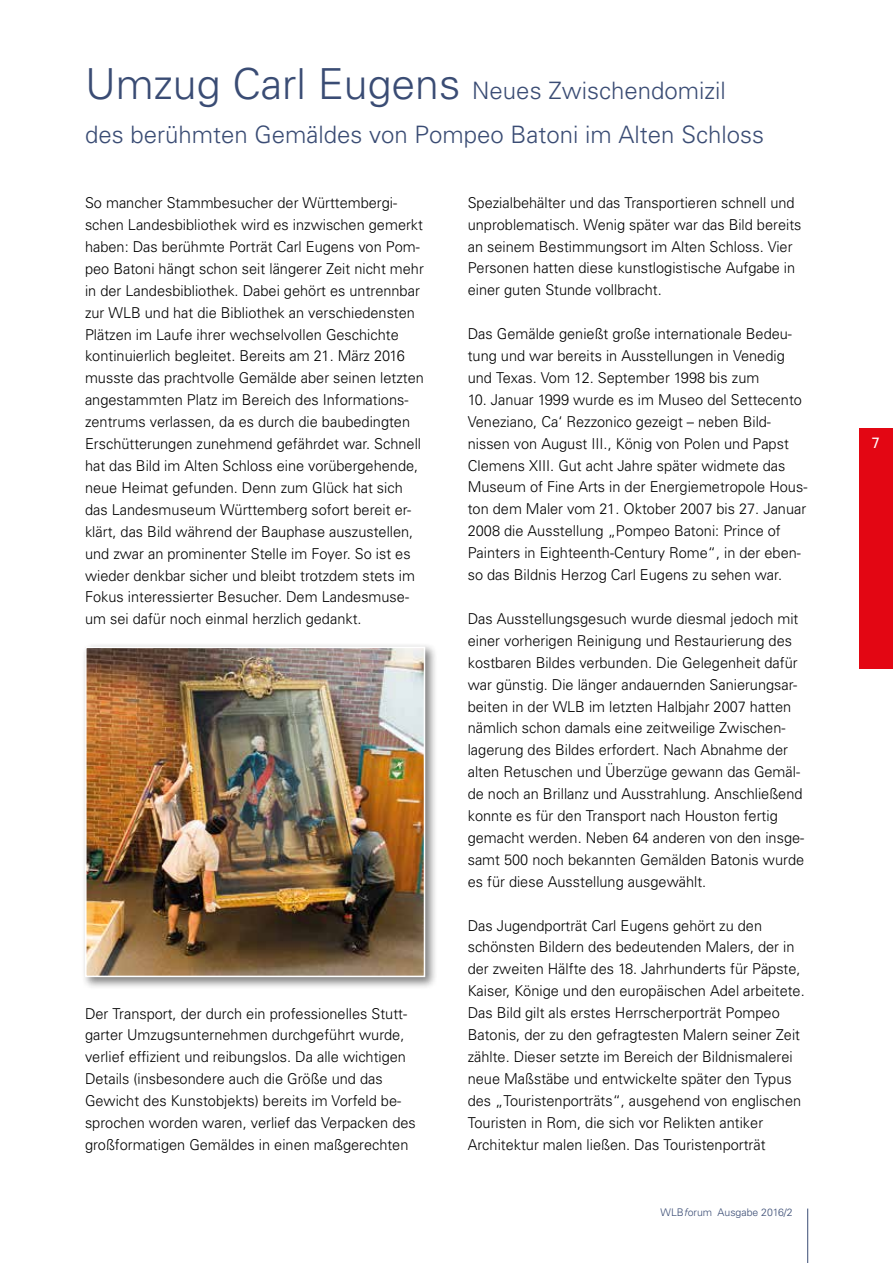
<style>
.page{position:relative;width:893px;height:1263px;background:#fff}
.page>*{position:absolute;margin:0;border:0;box-sizing:border-box;transform-origin:0 0}
.t1{font:300 24px/44.1px "Univers";color:#3a4c74}
.t2{font:300 15px/21.9px "Univers";color:#000}
.t3{font:15px "Univers";color:#fff}
.t4{font:10.5px "Univers Light 2";color:#3a4c74}
.s1{font-size:42.75px}
.s2{font-family:"Univers";font-weight:300;font-style:italic}
</style>
<div class="page">
<hr style="left:807px;top:1208px;width:1px;height:55px;background:#3a4c74">
<div style="left:859px;top:428px;width:34px;height:240px;background:#e30613"></div>
<div style="left:81px;top:643px;width:356px;height:346px;background:#000;opacity:.5"></div>
<img style="left:88px;top:650px;width:334px;height:324px">
<div style="left:85px;top:647px;width:340px;height:330px;border:2px solid #fff"></div>
<h1 class="t1" style="left:85px;top:68px;width:680px"><span class="s1">Umzug Carl Eugens</span> Neues Zwischendomizil des berühmten Gemäldes von Pompeo Batoni im Alten Schloss</h1>
<p class="t2" style="left:85px;top:191px;width:340px">So mancher Stammbesucher der Württembergi&shy;schen Landesbibliothek wird es inzwischen gemerkt haben: Das berühmte Porträt Carl Eugens von Pom&shy;peo Batoni hängt schon seit längerer Zeit nicht mehr in der Landesbibliothek. Dabei gehört es untrennbar zur WLB und hat die Bibliothek an verschiedensten Plätzen im Laufe ihrer wechselvollen Geschichte kontinuierlich begleitet. Bereits am 21. März 2016 musste das prachtvolle Gemälde aber seinen letzten angestammten Platz im Bereich des Informations&shy;zentrums verlassen, da es durch die baubedingten Erschütterungen zunehmend gefährdet war. Schnell hat das Bild im Alten Schloss eine vorübergehende, neue Heimat gefunden. Denn zum Glück hat sich das Landesmuseum Württemberg sofort bereit er&shy;klärt, das Bild während der Bauphase auszustellen, und zwar an prominenter Stelle im Foyer. So ist es wieder denkbar sicher und bleibt trotzdem stets im Fokus interessierter Besucher. Dem Landesmuse&shy;um sei dafür noch einmal herzlich gedankt.</p>
<p class="t2" style="left:85px;top:1002px;width:332px">Der Transport, der durch ein professionelles Stutt&shy;garter Umzugsunternehmen durchgeführt wurde, verlief effizient und reibungslos. Da alle wichtigen Details (insbesondere auch die Größe und das Gewicht des Kunstobjekts) bereits im Vorfeld be&shy;sprochen worden waren, verlief das Verpacken des großformatigen Gemäldes in einen maßgerechten</p>
<p class="t2" style="left:468px;top:191px;width:335px">Spezialbehälter und das Transportieren schnell und unproblematisch. Wenig später war das Bild bereits an seinem Bestimmungsort im Alten Schloss. Vier Personen hatten diese kunstlogistische Aufgabe in einer guten Stunde vollbracht.</p>
<p class="t2" style="left:468px;top:322px;width:326px">Das Gemälde genießt große internationale Bedeu&shy;tung und war bereits in Ausstellungen in Venedig und Texas. Vom 12. September 1998 bis zum</p>
<p class="t2" style="left:468px;top:388px;width:341px">10. Januar 1999 wurde es im Museo del Settecento Veneziano, Ca‘ Rezzonico gezeigt – neben Bild&shy;nissen von August III., König von Polen und Papst Clemens XIII. Gut acht Jahre später widmete das Museum of Fine Arts in der Energiemetropole Hous&shy;ton dem Maler vom 21. Oktober 2007 bis 27. Januar 2008 die Ausstellung „Pompeo Batoni: Prince of Painters in Eighteenth-Century Rome“, in der eben&shy;so das Bildnis Herzog Carl Eugens zu sehen war.</p>
<p class="t2" style="left:468px;top:607px;width:338px">Das Ausstellungsgesuch wurde diesmal jedoch mit einer vorherigen Reinigung und Restaurierung des kostbaren Bildes verbunden. Die Gelegenheit dafür war günstig. Die länger andauernden Sanierungsar&shy;beiten in der WLB im letzten Halbjahr 2007 hatten nämlich schon damals eine zeitweilige Zwischen&shy;lagerung des Bildes erfordert. Nach Abnahme der alten Retuschen und Überzüge gewann das Gemäl&shy;de noch an Brillanz und Ausstrahlung. Anschließend konnte es für den Transport nach Houston fertig gemacht werden. Neben 64 anderen von den insge&shy;samt 500 noch bekannten Gemälden Batonis wurde es für diese Ausstellung ausgewählt.</p>
<p class="t2" style="left:468px;top:914px;width:338px">Das Jugendporträt Carl Eugens gehört zu den schönsten Bildern des bedeutenden Malers, der in der zweiten Hälfte des 18. Jahrhunderts für Päpste, Kaiser, Könige und den europäischen Adel arbeitete.<br>Das Bild gilt als erstes Herrscherporträt Pompeo Batonis, der zu den gefragtesten Malern seiner Zeit zählte. Dieser setzte im Bereich der Bildnismalerei neue Maßstäbe und entwickelte später den Typus des „Touristenporträts“, ausgehend von englischen Touristen in Rom, die sich vor Relikten antiker Architektur malen ließen. Das Touristenporträt</p>
<p class="t4" style="left:661px;top:1206px;width:134px">WLB<span class="s2">f</span>orum Ausgabe 2016/2</p>
<p class="t3" style="left:872px;top:434px;width:10px">7</p>
</div>
